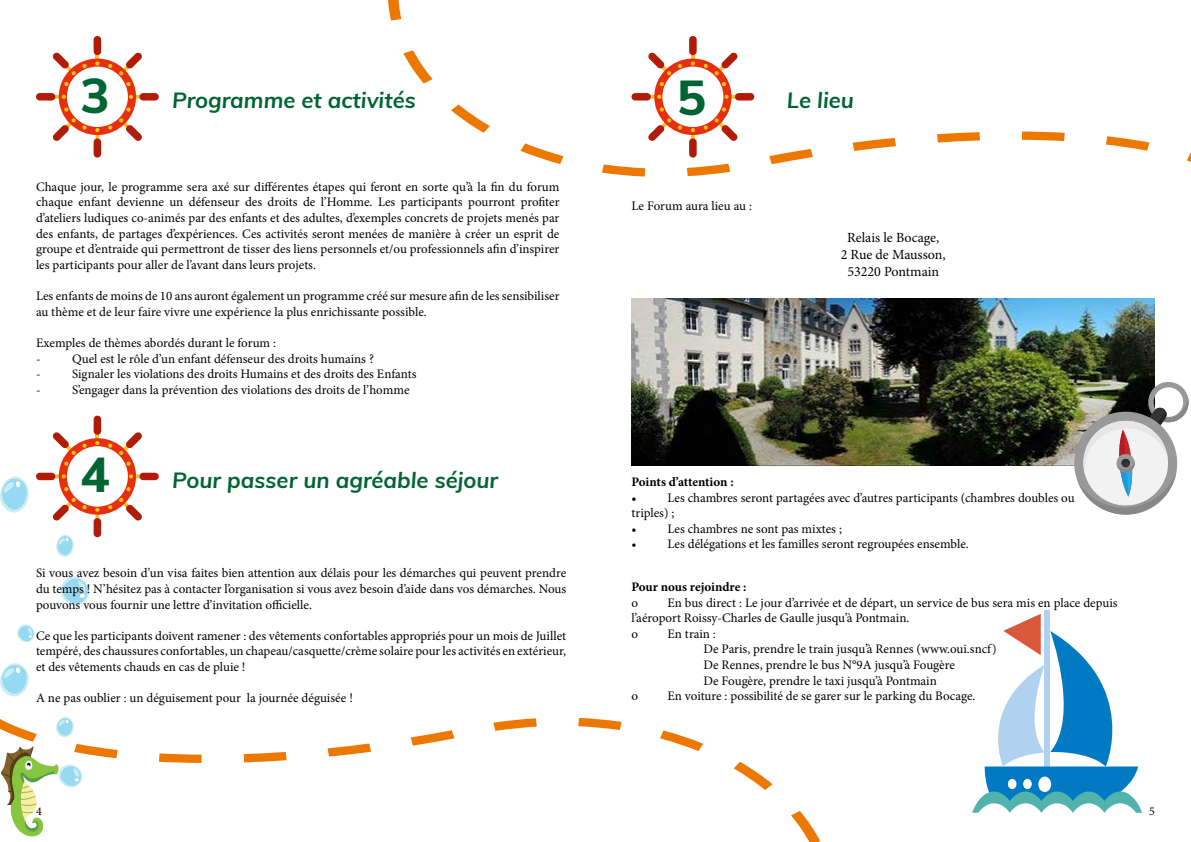
<style>
.page{position:relative;width:1191px;height:842px;background:#fff}
.page>*{position:absolute;margin:0;border:0;box-sizing:border-box;transform-origin:0 0}
.t1{font:800 49px "Muli";color:#006532}
.t2{font:italic 700 22px "Muli";color:#006532}
.t3{font:14px/16.8px "Minion Pro";letter-spacing:-.005em;color:#000;text-align:center}
.t4{font:13px/15.6px "Minion Pro";color:#000}
.t5{font:700 13px "Minion Pro";letter-spacing:-.01em;color:#000}
.t6{font:12px "Minion Pro";color:#000}
</style>
<div class="page">
<svg style="left:602px;top:164px;width:43px;height:13px"></svg>
<svg style="left:687px;top:164px;width:43px;height:12px"></svg>
<svg style="left:1187px;top:153px;width:4px;height:9px"></svg>
<svg style="left:520px;top:143px;width:43px;height:21px"></svg>
<svg style="left:769px;top:149px;width:44px;height:15px"></svg>
<svg style="left:852px;top:138px;width:44px;height:13px"></svg>
<svg style="left:1106px;top:136px;width:43px;height:15px"></svg>
<svg style="left:937px;top:132px;width:43px;height:11px"></svg>
<svg style="left:1022px;top:132px;width:42px;height:9px"></svg>
<svg style="left:451px;top:105px;width:39px;height:28px"></svg>
<svg style="left:403px;top:50px;width:29px;height:34px"></svg>
<svg style="left:388px;top:0;width:13px;height:21px"></svg>
<svg style="left:578px;top:718px;width:43px;height:12px"></svg>
<svg style="left:493px;top:718px;width:44px;height:13px"></svg>
<svg style="left:660px;top:730px;width:43px;height:21px"></svg>
<svg style="left:411px;top:730px;width:43px;height:16px"></svg>
<svg style="left:327px;top:743px;width:44px;height:14px"></svg>
<svg style="left:244px;top:752px;width:43px;height:10px"></svg>
<svg style="left:159px;top:753px;width:43px;height:10px"></svg>
<svg style="left:733px;top:762px;width:39px;height:28px"></svg>
<svg style="left:791px;top:811px;width:29px;height:31px"></svg>
<div style="left:94px;top:36px;width:7px;height:19px;background:#b01c08;border-radius:4px"></div>
<div style="left:36px;top:93px;width:19px;height:8px;background:#b01c08;border-radius:4px"></div>
<div style="left:94px;top:138px;width:7px;height:20px;background:#b01c08;border-radius:4px"></div>
<div style="left:139px;top:93px;width:20px;height:8px;background:#b01c08;border-radius:4px"></div>
<svg style="left:52px;top:52px;width:90px;height:89px"></svg>
<div style="left:94px;top:416px;width:7px;height:19px;background:#b01c08;border-radius:4px"></div>
<div style="left:36px;top:473px;width:19px;height:7px;background:#b01c08;border-radius:4px"></div>
<div style="left:94px;top:518px;width:7px;height:19px;background:#b01c08;border-radius:4px"></div>
<div style="left:139px;top:473px;width:20px;height:7px;background:#b01c08;border-radius:4px"></div>
<svg style="left:52px;top:432px;width:90px;height:89px"></svg>
<svg style="left:17px;top:624px;width:18px;height:18px"></svg>
<svg style="left:0;top:472px;width:39px;height:41px"></svg>
<svg style="left:56px;top:529px;width:42px;height:77px"></svg>
<svg style="left:0;top:663px;width:29px;height:34px"></svg>
<svg style="left:0;top:717px;width:118px;height:120px"></svg>
<div style="left:689px;top:36px;width:7px;height:19px;background:#b01c08;border-radius:4px"></div>
<div style="left:631px;top:93px;width:20px;height:8px;background:#b01c08;border-radius:4px"></div>
<div style="left:689px;top:138px;width:7px;height:20px;background:#b01c08;border-radius:4px"></div>
<div style="left:735px;top:93px;width:19px;height:8px;background:#b01c08;border-radius:4px"></div>
<svg style="left:648px;top:52px;width:90px;height:89px"></svg>
<img style="left:631px;top:298px;width:524px;height:167px">
<div style="left:1044px;top:610px;width:6px;height:164px;background:#b0d1f0"></div>
<svg style="left:972px;top:614px;width:170px;height:199px"></svg>
<svg style="left:1067px;top:379px;width:122px;height:136px"></svg>
<h1 class="t1" style="left:81px;top:59px;width:31px">3</h1>
<h2 class="t2" style="left:172px;top:84px;width:245px">Programme et activités</h2>
<p class="t4" style="left:36px;top:179px;width:525px;text-align:justify">Chaque jour, le programme sera axé sur différentes étapes qui feront en sorte qu’à la fin du forum chaque enfant devienne un défenseur des droits de l’Homme. Les participants pourront profiter d’ateliers ludiques co-animés par des enfants et des adultes, d’exemples concrets de projets menés par des enfants, de partages d’expériences. Ces activités seront menées de manière à créer un esprit de groupe et d’entraide qui permettront de tisser des liens personnels et/ou professionnels afin d’inspirer les participants pour aller de l’avant dans leurs projets.</p>
<p class="t4" style="left:36px;top:288px;width:525px">Les enfants de moins de 10 ans auront également un programme créé sur mesure afin de les sensibiliser au thème et de leur faire vivre une expérience la plus enrichissante possible.</p>
<p class="t4" style="left:36px;top:335px;width:242px">Exemples de thèmes abordés durant le forum : -</p>
<p class="t4" style="left:72px;top:351px;width:303px">Quel est le rôle d’un enfant défenseur des droits humains ?</p>
<p class="t4" style="left:36px;top:366px;width:6px">-</p>
<p class="t4" style="left:72px;top:366px;width:346px">Signaler les violations des droits Humains et des droits des Enfants</p>
<p class="t4" style="left:36px;top:382px;width:6px">-</p>
<p class="t4" style="left:72px;top:382px;width:339px">S’engager dans la prévention des violations des droits de l’homme</p>
<h1 class="t1" style="left:81px;top:439px;width:31px">4</h1>
<h2 class="t2" style="left:172px;top:463px;width:327px">Pour passer un agréable séjour</h2>
<p class="t4" style="left:36px;top:565px;width:532px;text-align:justify">Si vous avez besoin d’un visa faites bien attention aux délais pour les démarches qui peuvent prendre du temps ! N’hésitez pas à contacter l’organisation si vous avez besoin d’aide dans vos démarches. Nous pouvons vous fournir une lettre d’invitation officielle.</p>
<p class="t4" style="left:36px;top:628px;width:532px;text-align:justify">Ce que les participants doivent ramener : des vêtements confortables appropriés pour un mois de Juillet tempéré, des chaussures confortables, un chapeau/casquette/crème solaire pour les activités en extérieur, et des vêtements chauds en cas de pluie !</p>
<p class="t4" style="left:36px;top:690px;width:318px">A ne pas oublier : un déguisement pour la journée déguisée !</p>
<h1 class="t1" style="left:677px;top:61px;width:31px">5</h1>
<p class="t4" style="left:631px;top:198px;width:122px">Le Forum aura lieu au :</p>
<h2 class="t2" style="left:787px;top:84px;width:68px">Le lieu</h2>
<p class="t3" style="left:840px;top:229px;width:107px">Relais le Bocage,<br>2 Rue de Mausson,<br>53220 Pontmain</p>
<p class="t5" style="left:631px;top:473px;width:104px">Points d’attention :</p>
<p class="t4" style="left:631px;top:490px;width:445px">• Les chambres seront partagées avec d’autres participants (chambres doubles ou triples) ;</p>
<p class="t4" style="left:631px;top:521px;width:212px">• Les chambres ne sont pas mixtes ;</p>
<p class="t4" style="left:631px;top:536px;width:339px">• Les délégations et les familles seront regroupées ensemble.</p>
<p class="t5" style="left:631px;top:578px;width:116px">Pour nous rejoindre :</p>
<p class="t4" style="left:631px;top:595px;width:8px">o</p>
<p class="t4" style="left:631px;top:595px;width:487px;text-indent:36px">En bus direct : Le jour d’arrivée et de départ, un service de bus sera mis en place depuis l’aéroport Roissy-Charles de Gaulle jusqu’à Pontmain.<br>o</p>
<p class="t4" style="left:703px;top:626px;width:294px;text-indent:-36px">En train :<br>De Paris, prendre le train jusqu’à Rennes (www.oui.sncf)<br>De Rennes, prendre le bus N°9A jusqu’à Fougère<br>De Fougère, prendre le taxi jusqu’à Pontmain</p>
<p class="t4" style="left:631px;top:688px;width:8px">o</p>
<p class="t4" style="left:667px;top:688px;width:309px">En voiture : possibilité de se garer sur le parking du Bocage.</p>
<p class="t6" style="left:36px;top:803px;width:7px">4</p>
<p class="t6" style="left:1149px;top:803px;width:7px">5</p>
</div>
